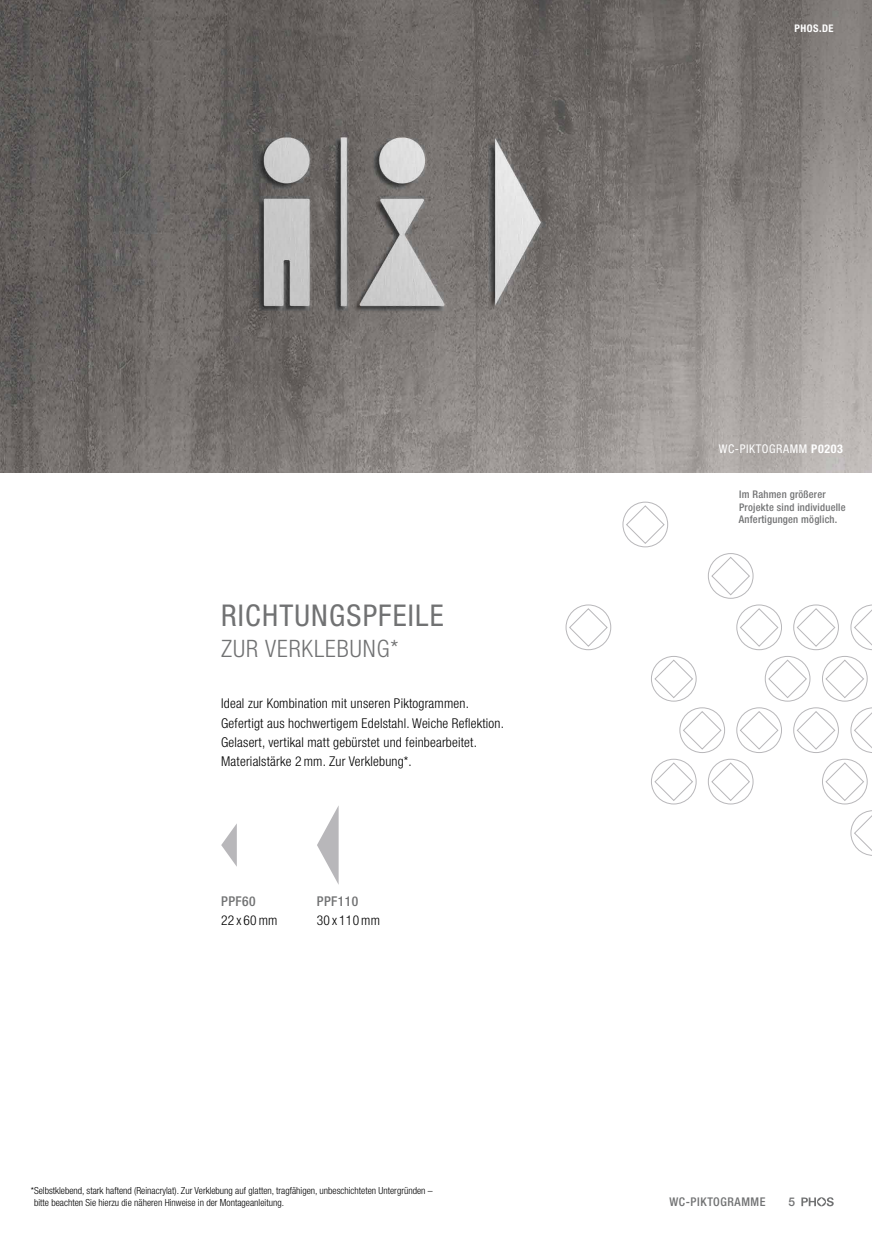
<style>
.page{position:relative;width:872px;height:1234px;background:#fff}
.page>*{position:absolute;margin:0;border:0;box-sizing:border-box;transform-origin:0 0}
.t1{font:condensed 30px "Helvetica Neue LT Std";letter-spacing:.04em;color:#717273}
.t2{font:300 condensed 24px "Helvetica Neue LT Std";letter-spacing:.04em;color:#717273}
.t3{font:300 condensed 13.5px/19.2px "Helvetica Neue LT Std";letter-spacing:.015em;color:#000}
.t4{font:500 condensed 13.5px "Helvetica Neue LT Std";letter-spacing:.03em;color:#717273}
.t5{font:300 condensed 13.5px "Helvetica Neue LT Std";letter-spacing:.085em;color:#000}
.t6{font:condensed 12px "Helvetica Neue LT Std";letter-spacing:.05em;color:#fff}
.t7{font:500 condensed 12px "Helvetica Neue LT Std";letter-spacing:.05em;color:#717273}
.t8{font:500 12px "Helvetica Neue LT Std";color:#717273}
.t9{font:500 condensed 10.5px/12.8px "Helvetica Neue LT Std";letter-spacing:.02em;color:#717273}
.t10{font:700 condensed 10.5px "Helvetica Neue LT Std";letter-spacing:.05em;color:#fff}
.t11{font:300 condensed 9.75px/12.8px "Helvetica Neue LT Std";color:#000}
.s1{font-weight:700}
</style>
<div class="page">
<svg style="left:622px;top:501px;width:46px;height:46px"></svg>
<svg style="left:565px;top:604px;width:46px;height:46px"></svg>
<svg style="left:651px;top:656px;width:46px;height:45px"></svg>
<svg style="left:651px;top:707px;width:131px;height:97px"></svg>
<svg style="left:708px;top:553px;width:164px;height:148px"></svg>
<svg style="left:793px;top:707px;width:79px;height:149px"></svg>
<svg style="left:221px;top:823px;width:16px;height:43px"></svg>
<svg style="left:317px;top:806px;width:22px;height:78px"></svg>
<img style="left:0;top:0;width:872px;height:472px">
<svg style="left:801px;top:1197px;width:32px;height:8px"></svg>
<h1 class="t1" style="left:221px;top:597px;width:224px">RICHTUNGSPFEILE</h1>
<h2 class="t2" style="left:221px;top:635px;width:179px">ZUR VERKLEBUNG*</h2>
<p class="t3" style="left:221px;top:693px;width:284px">Ideal zur Kombination mit unseren Piktogrammen.<br>Gefertigt aus hochwertigem Edelstahl. Weiche Reflektion.<br>Gelasert, vertikal matt gebürstet und feinbearbeitet.<br>Materialstärke 2mm. Zur Verklebung*.</p>
<p class="t4" style="left:221px;top:893px;width:36px">PPF60</p>
<p class="t5" style="left:221px;top:912px;width:58px">22x60mm</p>
<p class="t4" style="left:317px;top:893px;width:43px">PPF110</p>
<p class="t3" style="left:317px;top:910px;width:65px">30 x 110mm</p>
<p class="t11" style="left:34px;top:1183px;width:400px;text-indent:-3px">*Selbstklebend, stark haftend (Reinacrylat). Zur Verklebung auf glatten, tragfähigen, unbeschichteten Untergründen – bitte beachten Sie hierzu die näheren Hinweise in der Montageanleitung.</p>
<p class="t10" style="left:794px;top:22px;width:41px">PHOS.DE</p>
<p class="t6" style="left:719px;top:442px;width:126px">WC-PIKTOGRAMM <span class="s1">P0203</span></p>
<p class="t9" style="left:739px;top:487px;width:108px">Im Rahmen größerer<br>Projekte sind individuelle<br>Anfertigungen möglich.</p>
<p class="t7" style="left:669px;top:1194px;width:98px">WC-PIKTOGRAMME</p>
<p class="t8" style="left:788px;top:1194px;width:8px">5</p>
</div>
